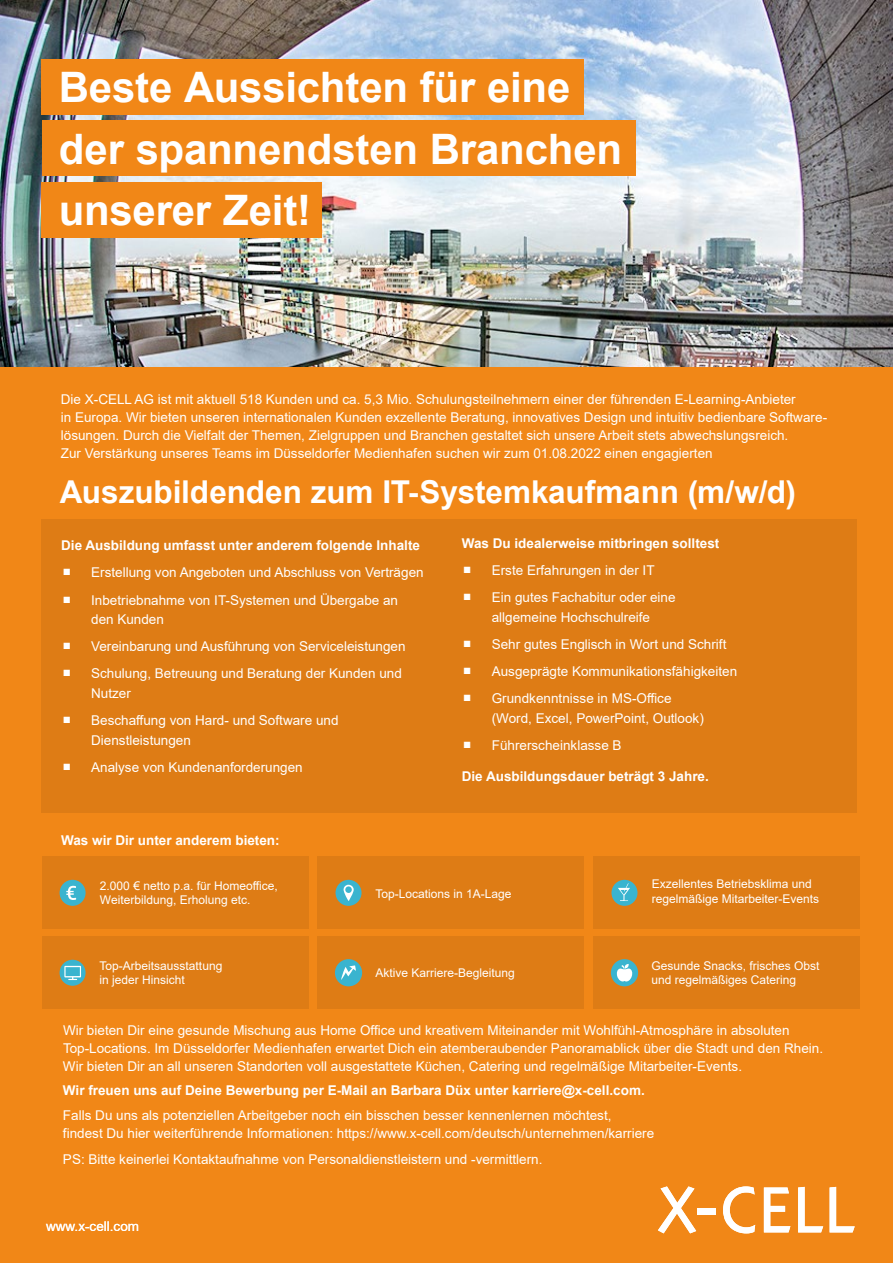
<style>
.page{position:relative;width:893px;height:1263px;background:#fff}
.page>*{position:absolute;margin:0;border:0;box-sizing:border-box;transform-origin:0 0}
.t1{font:700 42px "Arial";letter-spacing:-.005em;color:#fff}
.t2{font:700 31.5px "Arial";color:#fff}
.t3{font:13.5px/18px "Arial";color:#fff}
.t4{font:700 13.5px "Arial";color:#fff}
.Absatzformat_1{font:12px/14.4px "Arial";color:#fff}
</style>
<div class="page">
<img style="left:0;top:0;width:893px;height:367px">
<div style="left:0;top:367px;width:893px;height:896px;background:#f18717"></div>
<svg style="left:658px;top:1186px;width:38px;height:47px"></svg>
<svg style="left:723px;top:1186px;width:32px;height:47px"></svg>
<svg style="left:764px;top:1187px;width:26px;height:45px"></svg>
<svg style="left:798px;top:1187px;width:25px;height:45px"></svg>
<svg style="left:830px;top:1187px;width:25px;height:45px"></svg>
<div style="left:697px;top:1208px;width:18px;height:6px;background:#fff"></div>
<div style="left:42px;top:60px;width:542px;height:55px;background:#f18717"></div>
<div style="left:42px;top:121px;width:594px;height:55px;background:#f18717"></div>
<div style="left:42px;top:182px;width:280px;height:55px;background:#f18717"></div>
<div style="left:42px;top:519px;width:815px;height:294px;background:#de7c15"></div>
<div style="left:42px;top:936px;width:266px;height:73px;background:#de7c15"></div>
<div style="left:60px;top:960px;width:26px;height:26px;background:#3ab4cf;border-radius:50%"></div>
<svg style="left:64px;top:966px;width:17px;height:14px"></svg>
<div style="left:42px;top:857px;width:266px;height:72px;background:#de7c15"></div>
<div style="left:60px;top:880px;width:26px;height:26px;background:#3ab4cf;border-radius:50%"></div>
<svg style="left:66px;top:886px;width:11px;height:14px"></svg>
<div style="left:318px;top:857px;width:266px;height:72px;background:#de7c15"></div>
<div style="left:335px;top:880px;width:27px;height:26px;background:#3ab4cf;border-radius:50%"></div>
<svg style="left:343px;top:885px;width:11px;height:16px"></svg>
<div style="left:594px;top:936px;width:266px;height:73px;background:#de7c15"></div>
<div style="left:611px;top:959px;width:27px;height:27px;background:#3ab4cf;border-radius:50%"></div>
<svg style="left:616px;top:964px;width:17px;height:18px"></svg>
<div style="left:318px;top:936px;width:266px;height:73px;background:#de7c15"></div>
<div style="left:335px;top:959px;width:27px;height:27px;background:#3ab4cf;border-radius:50%"></div>
<svg style="left:341px;top:965px;width:15px;height:15px"></svg>
<div style="left:594px;top:857px;width:266px;height:72px;background:#de7c15"></div>
<div style="left:611px;top:880px;width:26px;height:26px;background:#3ab4cf;border-radius:50%"></div>
<svg style="left:618px;top:883px;width:12px;height:18px"></svg>
<p class="t1" style="left:59px;top:58px;width:513px">Beste Aussichten für eine</p>
<p class="t1" style="left:59px;top:119px;width:565px">der spannendsten Branchen</p>
<p class="t1" style="left:59px;top:180px;width:254px">unserer Zeit!</p>
<p class="t3" style="left:61px;top:390px;width:768px">Die X-CELL AG ist mit aktuell 518 Kunden und ca. 5,3 Mio. Schulungsteilnehmern einer der führenden E-Learning-Anbieter<br>in Europa. Wir bieten unseren internationalen Kunden exzellente Beratung, innovatives Design und intuitiv bedienbare Software&shy;lösungen. Durch die Vielfalt der Themen, Zielgruppen und Branchen gestaltet sich unsere Arbeit stets abwechslungsreich.<br>Zur Verstärkung unseres Teams im Düsseldorfer Medienhafen suchen wir zum 01.08.2022 einen engagierten</p>
<p class="t2" style="left:60px;top:470px;width:738px">Auszubildenden zum IT-Systemkaufmann (m/w/d)</p>
<p class="t4" style="left:462px;top:533px;width:259px">Was Du idealerweise mitbringen solltest</p>
<p class="t3" style="left:463px;top:561px;width:193px">■ Erste Erfahrungen in der IT</p>
<p class="t3" style="left:463px;top:587px;width:214px;line-height:19.5px;text-align:center">■ Ein gutes Fachabitur oder eine allgemeine Hochschulreife</p>
<p class="t3" style="left:463px;top:635px;width:265px">■ Sehr gutes Englisch in Wort und Schrift</p>
<p class="t3" style="left:463px;top:662px;width:275px">■ Ausgeprägte Kommunikationsfähigkeiten</p>
<p class="t3" style="left:492px;top:688px;width:214px;line-height:19.5px;text-indent:-28px">■ Grundkenntnisse in MS-Office (Word, Excel, PowerPoint, Outlook)</p>
<p class="t3" style="left:463px;top:736px;width:160px">■ Führerscheinklasse B</p>
<p class="t4" style="left:462px;top:767px;width:249px">Die Ausbildungsdauer beträgt 3 Jahre.</p>
<p class="t4" style="left:61px;top:536px;width:360px">Die Ausbildung umfasst unter anderem folgende Inhalte</p>
<p class="t3" style="left:63px;top:563px;width:362px">■ Erstellung von Angeboten und Abschluss von Verträgen</p>
<p class="t3" style="left:91px;top:590px;width:308px;line-height:19.5px;text-indent:-28px">■ Inbetriebnahme von IT-Systemen und Übergabe an den Kunden</p>
<p class="t3" style="left:63px;top:637px;width:344px">■ Vereinbarung und Ausführung von Serviceleistungen</p>
<p class="t3" style="left:91px;top:664px;width:312px;line-height:19.5px;text-indent:-28px">■ Schulung, Betreuung und Beratung der Kunden und<br>Nutzer</p>
<p class="t3" style="left:91px;top:710px;width:249px;line-height:19.5px;text-indent:-28px">■ Beschaffung von Hard- und Software und<br>Dienstleistungen</p>
<p class="t3" style="left:63px;top:758px;width:242px">■ Analyse von Kundenanforderungen</p>
<p class="t4" style="left:61px;top:831px;width:220px">Was wir Dir unter anderem bieten:</p>
<p class="Absatzformat_1" style="left:100px;top:878px;width:179px">2.000 € netto p.a. für Homeoffice,</p>
<p class="Absatzformat_1" style="left:100px;top:893px;width:152px">Weiterbildung, Erholung etc.</p>
<p class="Absatzformat_1" style="left:100px;top:958px;width:124px">Top-Arbeitsausstattung in jeder Hinsicht</p>
<p class="Absatzformat_1" style="left:376px;top:887px;width:138px">Top-Locations in 1A-Lage</p>
<p class="Absatzformat_1" style="left:376px;top:966px;width:141px">Aktive Karriere-Begleitung</p>
<p class="Absatzformat_1" style="left:652px;top:877px;width:169px">Exzellentes Betriebsklima und regelmäßige Mitarbeiter-Events</p>
<p class="Absatzformat_1" style="left:651px;top:958px;width:170px">Gesunde Snacks, frisches Obst</p>
<p class="Absatzformat_1" style="left:651px;top:973px;width:146px">und regelmäßiges Catering</p>
<p class="t3" style="left:63px;top:1021px;width:762px">Wir bieten Dir eine gesunde Mischung aus Home Office und kreativem Miteinander mit Wohlfühl-Atmosphäre in absoluten<br>Top-Locations. Im Düsseldorfer Medienhafen erwartet Dich ein atemberaubender Panoramablick über die Stadt und den Rhein.<br>Wir bieten Dir an all unseren Standorten voll ausgestattete Küchen, Catering und regelmäßige Mitarbeiter-Events.</p>
<p class="t4" style="left:63px;top:1080px;width:583px">Wir freuen uns auf Deine Bewerbung per E-Mail an Barbara Düx unter karriere@x-cell.com.</p>
<p class="t3" style="left:63px;top:1106px;width:593px">Falls Du uns als potenziellen Arbeitgeber noch ein bisschen besser kennenlernen möchtest, findest Du hier weiterführende Informationen: https://www.x-cell.com/deutsch/unternehmen/karriere</p>
<p class="t3" style="left:63px;top:1150px;width:481px">PS: Bitte keinerlei Kontaktaufnahme von Personaldienstleistern und -vermittlern.</p>
<p class="t3" style="left:46px;top:1217px;width:95px">www.x-cell.com</p>
</div>
